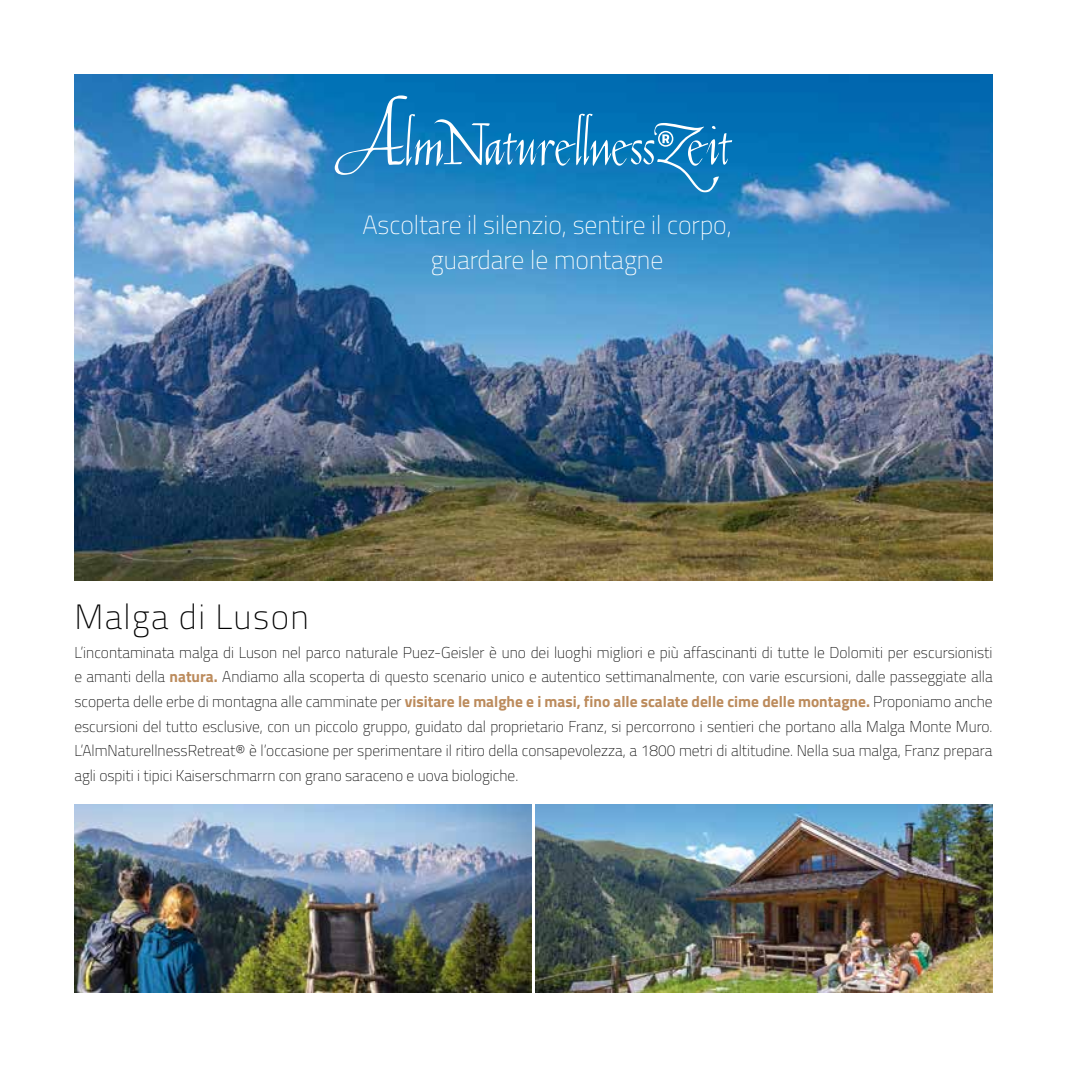
<style>
.page{position:relative;width:1067px;height:1067px;background:#fff}
.page>*{position:absolute;margin:0;border:0;box-sizing:border-box;transform-origin:0 0}
.t1{font:100 35px "Titillium";letter-spacing:.04em;color:#000}
.t2{font:100 26.25px/34.5px "Titillium";color:#fff;text-align:center}
.t3{font:100 15.75px/24.5px "Titillium";color:#000;text-align:justify}
.s1{font-weight:700;color:#bc8b5c}
</style>
<div class="page">
<img style="left:74px;top:804px;width:457px;height:188px">
<img style="left:536px;top:804px;width:456px;height:188px">
<img style="left:74px;top:74px;width:918px;height:506px">
<svg style="left:335px;top:95px;width:397px;height:97px;background:#2284c0"></svg>
<h2 class="t2" style="left:362px;top:207px;width:371px">Ascoltare il silenzio, sentire il corpo, guardare le montagne</h2>
<h1 class="t1" style="left:74px;top:592px;width:236px">Malga di Luson</h1>
<p class="t3" style="left:74px;top:639px;width:919px">L’incontaminata malga di Luson nel parco naturale Puez-Geisler è uno dei luoghi migliori e più affascinanti di tutte le Dolomiti per escursionisti e amanti della <span class="s1">natura.</span> Andiamo alla scoperta di questo scenario unico e autentico settimanalmente, con varie escursioni, dalle passeggiate alla scoperta delle erbe di montagna alle camminate per <span class="s1">visitare le malghe e i masi, fino alle scalate delle cime delle montagne.</span> Proponiamo anche escursioni del tutto esclusive, con un piccolo gruppo, guidato dal proprietario Franz, si percorrono i sentieri che portano alla Malga Monte Muro.<br>L’AlmNaturellnessRetreat® è l’occasione per sperimentare il ritiro della consapevolezza, a 1800 metri di altitudine. Nella sua malga, Franz prepara agli ospiti i tipici Kaiserschmarrn con grano saraceno e uova biologiche.</p>
</div>
